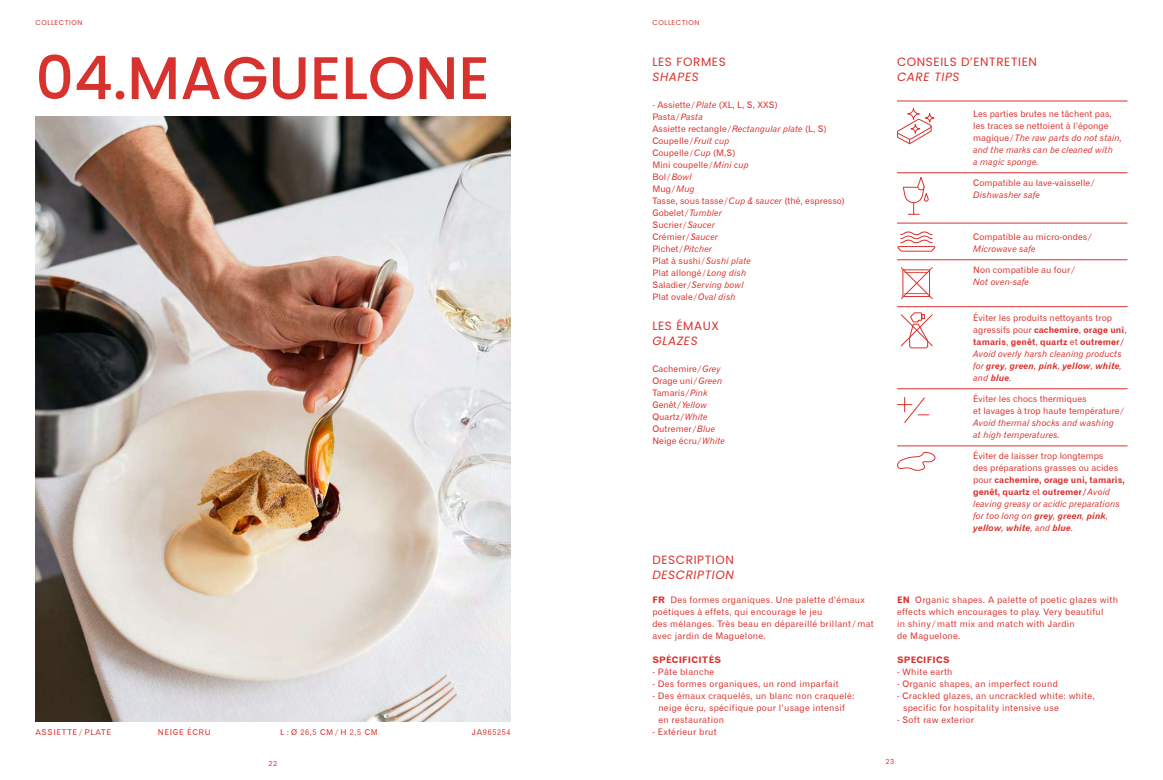
<style>
.page{position:relative;width:1163px;height:780px;background:#fff}
.page>*{position:absolute;margin:0;border:0;box-sizing:border-box;transform-origin:0 0}
.t1{font:500 60px "Poppins";color:#d8322f}
.t2{font:12px "Poppins";letter-spacing:.05em;color:#d8322f}
.t3{font:italic 12px "Poppins";letter-spacing:.05em;color:#d8322f}
.t4{font:9px/12px "Gothic 720 BT Roman B";letter-spacing:.005em;color:#d8322f}
.t5{font:9px/12px "Gothic 720 BT Roman B";letter-spacing:.03em;color:#d8322f}
.t6{font:9px/12px "Gothic 720 BT Italic B";letter-spacing:.005em;color:#d9322e}
.t7{font:9px/12px "Gothic 720 BT Bold B";letter-spacing:.005em;color:#d8322f}
.t8{font:9px "Gothic 720 BT Bold Italic B";letter-spacing:.005em;color:#d9322e}
.t9{font:9px "Gothic 720 BT Italic B";letter-spacing:.005em;color:#d8322f}
.t10{font:9px "Gothic 720 BT Bold B";letter-spacing:.03em;color:#d8322f}
.t11{font:8px "Gothic 720 BT Roman B";letter-spacing:.08em;color:#d9322e}
.t12{font:7px "Poppins";letter-spacing:.08em;color:#d9322e}
.s1{font-family:"Gothic 720 BT Italic B"}
.s2{font-family:"Gothic 720 BT Roman B"}
.s3{font-family:"Gothic 720 BT Bold B"}
.s4{font-family:"Gothic 720 BT Roman B";color:#d8322f}
.s5{font-family:"Gothic 720 BT Italic B";color:#d9322e}
.s6{font-family:"Gothic 720 BT Bold Italic B"}
.s7{font-family:"Gothic 720 BT Bold B";color:#d9322e}
</style>
<div class="page">
<svg style="left:897px;top:231px;width:38px;height:21px"></svg>
<svg style="left:897px;top:118px;width:35px;height:27px"></svg>
<svg style="left:907px;top:108px;width:12px;height:12px"></svg>
<div style="left:907px;top:108px;width:12px;height:12px;border:1px solid #d9322e;border-radius:50%"></div>
<svg style="left:925px;top:114px;width:8px;height:8px"></svg>
<div style="left:924px;top:113px;width:10px;height:10px;border:1px solid #d9322e;border-radius:50%"></div>
<svg style="left:910px;top:124px;width:9px;height:9px"></svg>
<div style="left:910px;top:124px;width:9px;height:10px;border:1px solid #d9322e;border-radius:50%"></div>
<svg style="left:902px;top:177px;width:27px;height:38px"></svg>
<hr style="left:896px;top:172px;width:231px;height:1px;background:#d9322e">
<hr style="left:896px;top:306px;width:231px;height:1px;background:#d9322e">
<hr style="left:896px;top:259px;width:231px;height:1px;background:#d9322e">
<hr style="left:896px;top:101px;width:231px;height:1px;background:#d9322e">
<hr style="left:896px;top:223px;width:231px;height:1px;background:#d9322e">
<hr style="left:896px;top:388px;width:231px;height:1px;background:#d9322e">
<hr style="left:896px;top:445px;width:231px;height:1px;background:#d9322e">
<svg style="left:897px;top:397px;width:31px;height:26px"></svg>
<svg style="left:897px;top:451px;width:37px;height:20px"></svg>
<svg style="left:901px;top:267px;width:32px;height:32px"></svg>
<svg style="left:901px;top:312px;width:32px;height:37px"></svg>
<img style="left:35px;top:116px;width:475px;height:605px">
<p class="t12" style="left:35px;top:19px;width:48px">COLLECTION</p>
<p class="t12" style="left:652px;top:19px;width:48px">COLLECTION</p>
<h1 class="t1" style="left:35px;top:43px;width:456px">04.MAGUELONE</h1>
<p class="t11" style="left:35px;top:727px;width:77px">ASSIETTE / PLATE</p>
<p class="t11" style="left:158px;top:727px;width:54px">NEIGE ÉCRU</p>
<p class="t11" style="left:280px;top:727px;width:99px">L : Ø 26,5 CM / H 2,5 CM</p>
<p class="t11" style="left:472px;top:727px;width:40px">JA965254</p>
<p class="t12" style="left:268px;top:759px;width:10px">22</p>
<h2 class="t2" style="left:652px;top:55px;width:75px">LES FORMES</h2>
<h2 class="t3" style="left:652px;top:70px;width:48px">SHAPES</h2>
<p class="t4" style="left:652px;top:99px;width:194px">- Assiette /<span class="s1">Plate</span> (XL, L, S, XXS)<br>Pasta/<span class="s1">Pasta<br></span>Assiette rectangle /<span class="s1">Rectangular plate</span> (L, S)<br>Coupelle / <span class="s1">Fruit cup<br></span>Coupelle /<span class="s1">Cup</span> (M,S)<br>Mini coupelle /<span class="s1">Mini cup<br></span>Bol/<span class="s1">Bowl<br></span>Mug/<span class="s1">Mug<br></span>Tasse, sous tasse /<span class="s1">Cup &amp; saucer</span> (thé, espresso)<br>Gobelet/<span class="s1">Tumbler<br></span>Sucrier/<span class="s1">Saucer<br></span>Crémier/<span class="s1">Saucer<br></span>Pichet/<span class="s1">Pitcher<br></span>Plat à sushi/<span class="s1">Sushi plate<br></span>Plat allongé / <span class="s1">Long dish</span></p>
<p class="t9" style="left:652px;top:279px;width:93px"><span class="s2">Saladier/</span>Serving bowl</p>
<p class="t4" style="left:652px;top:291px;width:85px">Plat ovale /<span class="s1">Oval dish</span></p>
<h2 class="t2" style="left:652px;top:319px;width:68px">LES ÉMAUX</h2>
<h2 class="t3" style="left:652px;top:334px;width:47px">GLAZES</h2>
<p class="t4" style="left:652px;top:363px;width:71px">Cachemire <span class="s1">/Grey<br></span>Orage uni<span class="s1">/Green<br></span>Tamaris <span class="s1">/Pink</span></p>
<p class="t9" style="left:652px;top:399px;width:56px"><span class="s2">Genêt</span>/ Yellow</p>
<p class="t4" style="left:652px;top:411px;width:74px">Quartz <span class="s1">/White<br></span>Outremer<span class="s1">/Blue<br></span>Neige écru<span class="s1">/White</span></p>
<h2 class="t2" style="left:652px;top:553px;width:83px">DESCRIPTION</h2>
<h2 class="t3" style="left:652px;top:568px;width:83px">DESCRIPTION</h2>
<p class="t5" style="left:652px;top:594px;width:223px"><span class="s3">FR</span> Des formes organiques. Une palette d’émaux poétiques à effets, qui encourage le jeu<br>des mélanges. Très beau en dépareillé brillant / mat avec jardin de Maguelone.</p>
<p class="t10" style="left:652px;top:654px;width:70px">SPÉCIFICITÉS</p>
<p class="t5" style="left:652px;top:666px;width:63px">- Pâte blanche</p>
<p class="t5" style="left:652px;top:678px;width:188px">- Des formes organiques, un rond imparfait</p>
<p class="t5" style="left:658px;top:690px;width:198px;text-indent:-6px">- Des émaux craquelés, un blanc non craquelé: neige écru, spécifique pour l’usage intensif en restauration</p>
<p class="t5" style="left:652px;top:726px;width:66px">- Extérieur brut</p>
<h2 class="t2" style="left:896px;top:55px;width:141px">CONSEILS D’ENTRETIEN</h2>
<h2 class="t3" style="left:896px;top:70px;width:64px">CARE TIPS</h2>
<p class="t4" style="left:973px;top:108px;width:140px">Les parties brutes ne tâchent pas, les traces se nettoient à l’éponge</p>
<p class="t6" style="left:973px;top:132px;width:150px"><span class="s4">magique</span> <span class="s2">/</span>The raw parts do not stain, and the marks can be cleaned with<br>a magic sponge.</p>
<p class="t4" style="left:973px;top:177px;width:123px">Compatible au lave-vaisselle <span class="s5">/</span></p>
<p class="t6" style="left:973px;top:189px;width:68px">Dishwasher safe</p>
<p class="t4" style="left:973px;top:231px;width:120px">Compatible au micro-ondes <span class="s5">/</span></p>
<p class="t6" style="left:973px;top:243px;width:64px">Microwave safe</p>
<p class="t4" style="left:973px;top:264px;width:103px">Non compatible au four<span class="s5">/</span></p>
<p class="t6" style="left:973px;top:276px;width:57px">Not oven-safe</p>
<p class="t4" style="left:973px;top:312px;width:140px">Éviter les produits nettoyants trop</p>
<p class="t7" style="left:973px;top:324px;width:155px"><span class="s2">agressifs pour</span> cachemire<span class="s2">,</span> orage uni<span class="s2">, </span>tamaris<span class="s2">,</span> genêt<span class="s2">,</span> quartz <span class="s2">et</span> outremer/</p>
<p class="t6" style="left:973px;top:348px;width:150px">Avoid overly harsh cleaning products</p>
<p class="t8" style="left:973px;top:360px;width:150px"><span class="s1">for</span> grey<span class="s1">,</span> green<span class="s1">,</span> pink<span class="s1">,</span> yellow<span class="s1">,</span> white<span class="s1">,</span></p>
<p class="t6" style="left:973px;top:372px;width:40px">and <span class="s6">blue</span>.</p>
<p class="t4" style="left:973px;top:393px;width:152px">Éviter les chocs thermiques<br>et lavages à trop haute température <span class="s5">/</span></p>
<p class="t6" style="left:973px;top:417px;width:142px">Avoid thermal shocks and washing at high temperatures.</p>
<p class="t4" style="left:973px;top:450px;width:146px">Éviter de laisser trop longtemps des préparations grasses ou acides</p>
<p class="t7" style="left:973px;top:474px;width:153px"><span class="s2">pour</span> cachemire, orage uni, tamaris, genêt, quartz <span class="s2">et</span> outremer/<span class="s5">Avoid</span></p>
<p class="t6" style="left:973px;top:498px;width:148px">leaving greasy or acidic preparations for too long on <span class="s6">grey</span>, <span class="s6">green</span>, <span class="s6">pink</span>,</p>
<p class="t8" style="left:973px;top:522px;width:102px">yellow<span class="s1">,</span> white<span class="s1">, and</span> blue<span class="s1">.</span></p>
<p class="t5" style="left:896px;top:594px;width:222px"><span class="s7">EN</span> Organic shapes. A palette of poetic glazes with effects which encourages to play. Very beautiful<br>in shiny / matt mix and match with Jardin<br>de Maguelone.</p>
<p class="t10" style="left:896px;top:654px;width:54px">SPECIFICS</p>
<p class="t5" style="left:896px;top:666px;width:57px">- White earth</p>
<p class="t5" style="left:896px;top:678px;width:162px">- Organic shapes, an imperfect round</p>
<p class="t5" style="left:902px;top:690px;width:193px;text-indent:-6px">- Crackled glazes, an uncrackled white: white, specific for hospitality intensive use</p>
<p class="t5" style="left:896px;top:714px;width:79px">- Soft raw exterior</p>
<p class="t12" style="left:885px;top:757px;width:10px">23</p>
</div>
